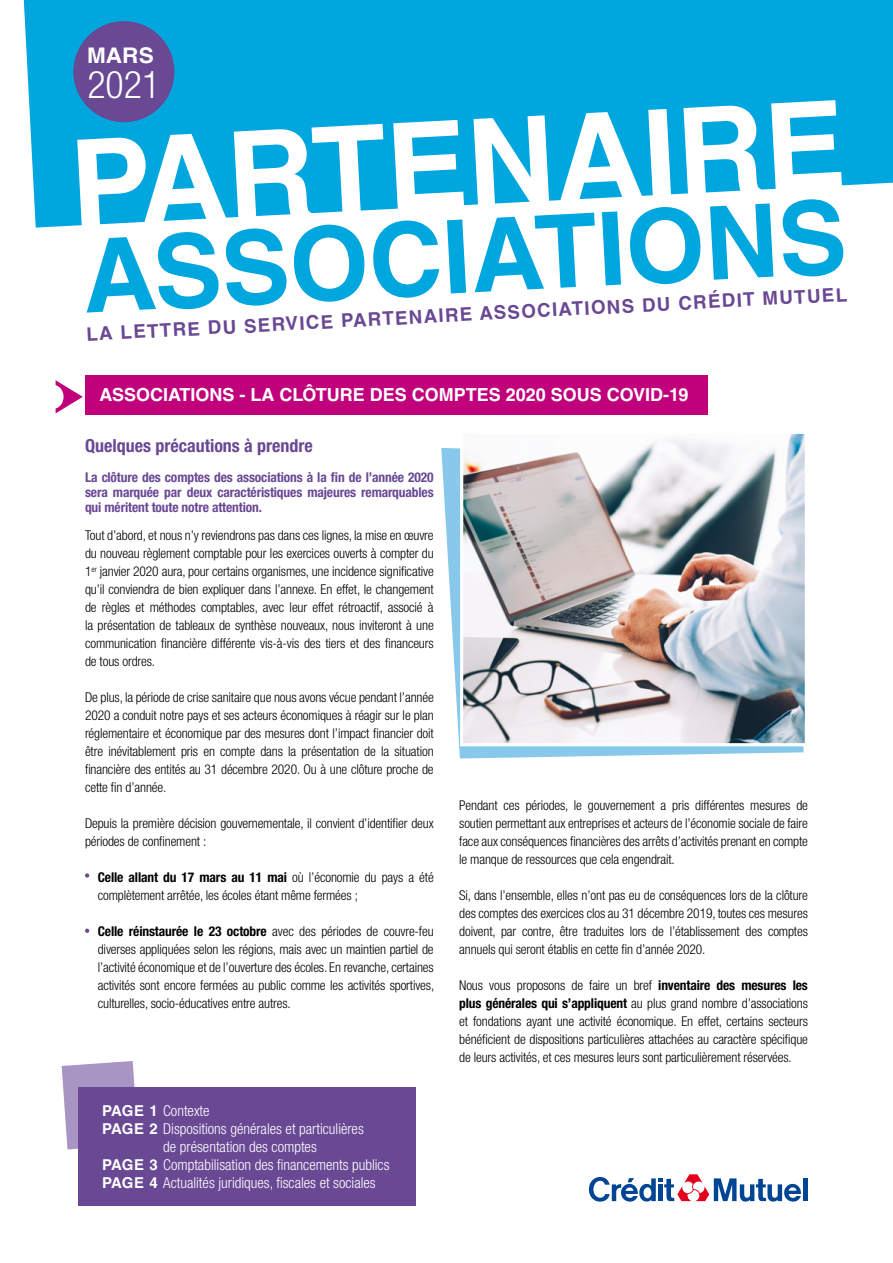
<style>
.page{position:relative;width:893px;height:1263px;background:#fff}
.page>*{position:absolute;margin:0;border:0;box-sizing:border-box;transform-origin:0 0}
.t1{font:700 121.65px "Helvetica LT Std";color:#fff}
.t2{font:700 102px "Helvetica LT Std";color:#00a6de}
.t3{font:300 condensed 38.1px "Helvetica Neue LT";color:#fff}
.t4{font:700 21.6px "Helvetica LT Std";color:#fff;scale:1.05 1}
.t5{font:700 18.75px "Helvetica LT Std";color:#694894}
.t6{font:700 18px "Helvetica LT Std";color:#fff}
.t7{font:700 condensed 18px "Helvetica Neue";color:#694894}
.t8{font:300 condensed 15px "Helvetica Neue";color:#fff}
.t9{font:300 condensed 13.5px/18px "Helvetica Neue";letter-spacing:-.01em;color:#000;text-align:justify}
.t10{font:700 condensed 13.5px/15px "Helvetica Neue";letter-spacing:-.01em;color:#694894;text-align:justify}
.s1{font-weight:700}
.s2{font-family:"Helvetica LT Std";font-weight:700;font-stretch:normal}
</style>
<div class="page">
<hr style="left:803px;top:1178px;width:4px;height:23px;background:#004494">
<svg style="left:588px;top:1174px;width:213px;height:28px"></svg>
<svg style="left:24px;top:0;width:869px;height:228px;background:#1cafe1"></svg>
<div style="left:73px;top:21px;width:101px;height:101px;background:#694894;border-radius:50%"></div>
<div style="left:85px;top:375px;width:622px;height:40px;background:#c1007c"></div>
<svg style="left:56px;top:380px;width:27px;height:33px"></svg>
<div style="left:43px;top:385px;width:21px;height:24px;background:#fff;border-radius:50%"></div>
<svg style="left:62px;top:1061px;width:73px;height:88px;background:#b4a4cb"></svg>
<div style="left:78px;top:1087px;width:337px;height:118px;background:#694894"></div>
<svg style="left:441px;top:448px;width:363px;height:310px;fill:#87c8eb"></svg>
<img style="left:464px;top:435px;width:340px;height:307px">
<div style="left:460px;top:431px;width:348px;height:315px;border:3px solid #fff"></div>
<svg style="left:85px;top:873px;width:4px;height:5px"></svg>
<svg style="left:85px;top:929px;width:4px;height:4px"></svg>
<h3 class="t4" style="left:87px;top:42px;width:65px">MARS</h3>
<h3 class="t3" style="left:87px;top:63px;width:75px">2021</h3>
<h1 class="t1" style="left:66px;top:111px;width:777px;rotate:-3deg">PARTENAIRE</h1>
<h2 class="t2" style="left:79px;top:215px;width:766px;rotate:-3deg">ASSOCIATIONS</h2>
<h3 class="t5" style="left:86px;top:323px;width:763px;rotate:-3deg">LA LETTRE DU SERVICE PARTENAIRE ASSOCIATIONS DU CRÉDIT MUTUEL</h3>
<h3 class="t6" style="left:99px;top:384px;width:590px">ASSOCIATIONS - LA CLÔTURE DES COMPTES 2020 SOUS COVID-19</h3>
<h3 class="t7" style="left:85px;top:434px;width:229px">Quelques précautions à prendre</h3>
<p class="t10" style="left:85px;top:469px;width:350px">La clôture des comptes des associations à la fin de l’année 2020 sera marquée par deux caractéristiques majeures remarquables qui méritent toute notre attention.</p>
<p class="t9" style="left:85px;top:526px;width:350px">Tout d’abord, et nous n’y reviendrons pas dans ces lignes, la mise en œuvre du nouveau règlement comptable pour les exercices ouverts à compter du 1<sup>er</sup> janvier 2020 aura, pour certains organismes, une incidence significative qu’il conviendra de bien expliquer dans l’annexe. En effet, le changement de règles et méthodes comptables, avec leur effet rétroactif, associé à la présentation de tableaux de synthèse nouveaux, nous inviteront à une communication financière différente vis-à-vis des tiers et des financeurs de tous ordres.</p>
<p class="t9" style="left:85px;top:688px;width:350px">De plus, la période de crise sanitaire que nous avons vécue pendant l’année 2020 a conduit notre pays et ses acteurs économiques à réagir sur le plan réglementaire et économique par des mesures dont l’impact financier doit être inévitablement pris en compte dans la présentation de la situation financière des entités au 31 décembre 2020. Ou à une clôture proche de cette fin d’année.</p>
<p class="t9" style="left:85px;top:814px;width:350px">Depuis la première décision gouvernementale, il convient d’identifier deux périodes de confinement :</p>
<p class="t9" style="left:98px;top:868px;width:337px"><span class="s1">Celle allant du 17 mars au 11 mai</span> où l’économie du pays a été complètement arrêtée, les écoles étant même fermées ;</p>
<p class="t9" style="left:98px;top:922px;width:338px"><span class="s1">Celle réinstaurée le 23 octobre</span> avec des périodes de couvre-feu diverses appliquées selon les régions, mais avec un maintien partiel de l’activité économique et de l’ouverture des écoles. En revanche, certaines activités sont encore fermées au public comme les activités sportives, culturelles, socio-éducatives entre autres.</p>
<p class="t9" style="left:459px;top:796px;width:350px">Pendant ces périodes, le gouvernement a pris différentes mesures de soutien permettant aux entreprises et acteurs de l’économie sociale de faire face aux conséquences financières des arrêts d’activités prenant en compte le manque de ressources que cela engendrait.</p>
<p class="t9" style="left:459px;top:886px;width:350px">Si, dans l’ensemble, elles n’ont pas eu de conséquences lors de la clôture des comptes des exercices clos au 31 décembre 2019, toutes ces mesures doivent, par contre, être traduites lors de l’établissement des comptes annuels qui seront établis en cette fin d’année 2020.</p>
<p class="t9" style="left:459px;top:976px;width:350px">Nous vous proposons de faire un bref <span class="s1">inventaire des mesures les plus générales qui s’appliquent</span> au plus grand nombre d’associations et fondations ayant une activité économique. En effet, certains secteurs bénéficient de dispositions particulières attachées au caractère spécifique de leurs activités, et ces mesures leurs sont particulièrement réservées.</p>
<p class="t8" style="left:102px;top:1102px;width:109px"><span class="s2">PAGE 1</span> Contexte</p>
<p class="t8" style="left:102px;top:1120px;width:263px"><span class="s2">PAGE 2</span> Dispositions générales et particulières</p>
<p class="t8" style="left:163px;top:1138px;width:155px">de présentation des comptes</p>
<p class="t8" style="left:102px;top:1156px;width:289px"><span class="s2">PAGE 3</span> Comptabilisation des financements publics</p>
<p class="t8" style="left:102px;top:1174px;width:275px"><span class="s2">PAGE 4</span> Actualités juridiques, fiscales et sociales</p>
</div>
